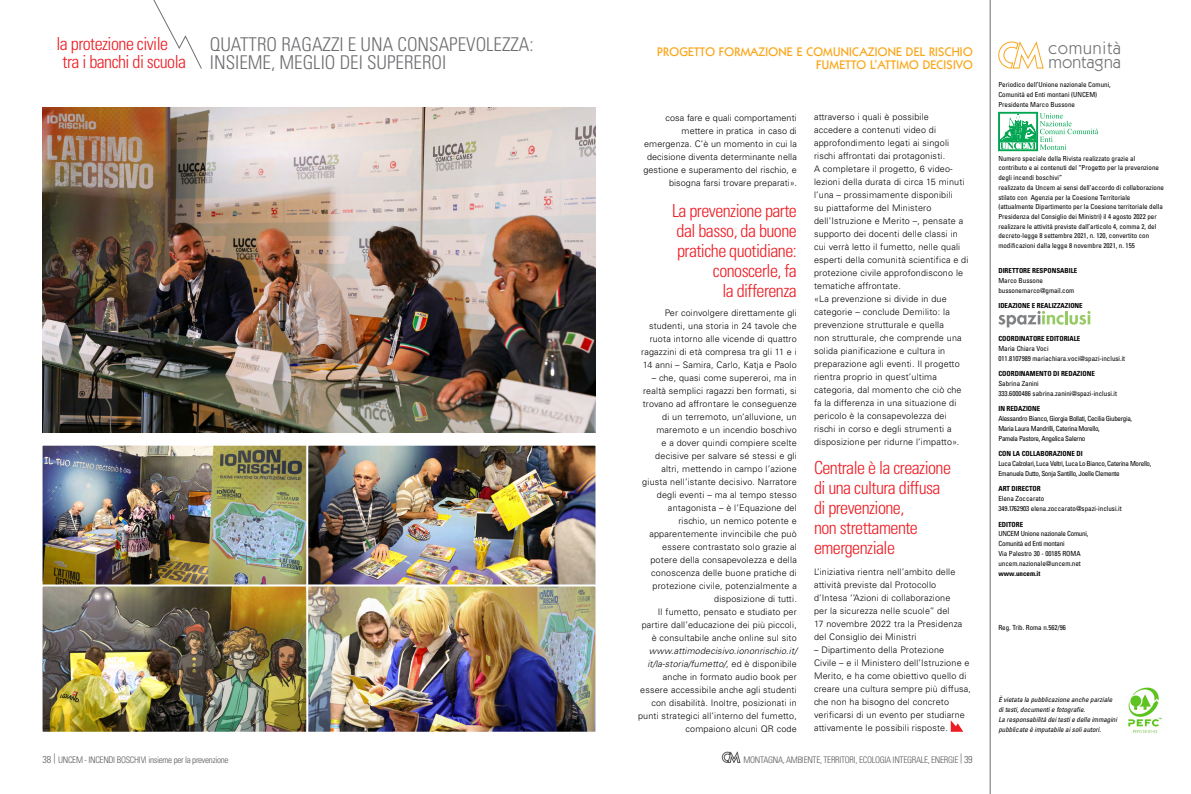
<style>
.page{position:relative;width:1191px;height:794px;background:#fff}
.page>*{position:absolute;margin:0;border:0;box-sizing:border-box;transform-origin:0 0}
.t1{font:300 condensed 19px/18px "Univers";color:#6d6e71}
.t2{font:300 condensed 18px/20px "Univers";letter-spacing:-.03em;color:#ed1d24}
.t3{font:17.5px/14.6px "ITC Kabel Std";letter-spacing:.035em;color:#6d6e71}
.t4{font:500 12.5px/13px "Kabel IT Cby BT";letter-spacing:.02em;color:#faa61a;text-align:right}
.t5{font:300 9px/13px "Univers";letter-spacing:.02em;color:#000;text-align:right}
.t6{font:300 condensed 9px "Univers";letter-spacing:-.03em;color:#58595b}
.t7{font:condensed 7px/9.8px "Univers";letter-spacing:-.03em;color:#000}
.t8{font:condensed 7px/9.8px "Univers";color:#000}
.t9{font:700 condensed 7px "Univers";color:#000}
.t10{font:italic condensed 7px/9.8px "Univers";color:#000}
.t11{font:condensed 6.9px/9.7px "Univers";color:#000}
.t12{font:italic condensed 6.9px/9.7px "Univers";color:#000}
.t13{font:700 condensed 6.9px "Univers";color:#000}
.s1{font-style:italic}
.s2{font-size:10px}
</style>
<div class="page">
<svg style="left:722px;top:751px;width:18px;height:12px"></svg>
<img style="left:43px;top:108px;width:552px;height:325px">
<svg style="left:950px;top:720px;width:13px;height:12px"></svg>
<img style="left:42px;top:445px;width:263px;height:138px">
<img style="left:42px;top:583px;width:263px;height:149px">
<img style="left:305px;top:445px;width:291px;height:138px">
<img style="left:305px;top:583px;width:291px;height:149px">
<svg style="left:153px;top:0;width:49px;height:69px"></svg>
<hr style="left:989px;top:0;width:1px;height:794px;background:#6d6e71">
<div style="left:998px;top:112px;width:39px;height:39px;border:1px solid #00a651"></div>
<div style="left:999px;top:113px;width:37px;height:37px;border:1px solid #00a651"></div>
<svg style="left:1000px;top:113px;width:98px;height:37px"></svg>
<svg style="left:998px;top:311px;width:92px;height:16px"></svg>
<svg style="left:998px;top:41px;width:46px;height:28px"></svg>
<img style="left:1128px;top:688px;width:34px;height:45px">
<h2 class="t2" style="left:63px;top:34px;width:125px;line-height:18px;text-indent:-6px">la protezione civile tra i banchi di scuola</h2>
<h1 class="t1" style="left:210px;top:35px;width:325px">QUATTRO RAGAZZI E UNA CONSAPEVOLEZZA:<br>INSIEME, MEGLIO DEI SUPEREROI</h1>
<h3 class="t4" style="left:657px;top:44px;width:317px">PROGETTO FORMAZIONE E COMUNICAZIONE DEL RISCHIO<br>FUMETTO L’ATTIMO DECISIVO</h3>
<h3 class="t3" style="left:1048px;top:40px;width:74px">comunità montagna</h3>
<p class="t11" style="left:998px;top:80px;width:114px">Periodico dell’Unione nazionale Comuni,<br>Comunità ed Enti montani (UNCEM)<br>Presidente Marco Bussone</p>
<p class="t5" style="left:643px;top:111px;width:155px">cosa fare e quali comportamenti mettere in pratica in caso di emergenza. C’è un momento in cui la decisione diventa determinante nella gestione e superamento del rischio, e bisogna farsi trovare preparati».</p>
<h2 class="t2" style="left:672px;top:201px;width:126px;text-align:right">La prevenzione parte dal basso, da buone pratiche quotidiane: conoscerle, fa<br>la differenza</h2>
<p class="t5" style="left:641px;top:306px;width:157px">Per coinvolgere direttamente gli studenti, una storia in 24 tavole che ruota intorno alle vicende di quattro ragazzini di età compresa tra gli 11 e i 14 anni – Samira, Carlo, Katja e Paolo</p>
<p class="t5" style="left:641px;top:371px;width:157px">– che, quasi come supereroi, ma in realtà semplici ragazzi ben formati, si trovano ad affrontare le conseguenze di un terremoto, un’alluvione, un maremoto e un incendio boschivo<br>e a dover quindi compiere scelte decisive per salvare sé stessi e gli altri, mettendo in campo l’azione giusta nell’istante decisivo. Narratore degli eventi – ma al tempo stesso antagonista – è l’Equazione del rischio, un nemico potente e apparentemente invincibile che può essere contrastato solo grazie al potere della consapevolezza e della conoscenza delle buone pratiche di protezione civile, potenzialmente a disposizione di tutti.<br>Il fumetto, pensato e studiato per partire dall’educazione dei più piccoli, è consultabile anche online sul sito</p>
<p class="t5" style="left:638px;top:644px;width:160px"><span class="s1">www.attimodecisivo.iononrischio.it/ it/la-storia/fumetto/</span>, ed è disponibile anche in formato audio book per essere accessibile anche agli studenti con disabilità. Inoltre, posizionati in punti strategici all’interno del fumetto, compaiono alcuni QR code</p>
<p class="t5" style="left:814px;top:111px;width:156px;text-align:left">attraverso i quali è possibile accedere a contenuti video di approfondimento legati ai singoli rischi affrontati dai protagonisti.<br>A completare il progetto, 6 video&shy;lezioni della durata di circa 15 minuti l’una – prossimamente disponibili<br>su piattaforme del Ministero dell’Istruzione e Merito –, pensate a supporto dei docenti delle classi in cui verrà letto il fumetto, nelle quali esperti della comunità scientifica e di protezione civile approfondiscono le tematiche affrontate.<br>«La prevenzione si divide in due categorie – conclude Demilito: la prevenzione strutturale e quella<br>non strutturale, che comprende una solida pianificazione e cultura in preparazione agli eventi. Il progetto rientra proprio in quest’ultima categoria, dal momento che ciò che fa la differenza in una situazione di pericolo è la consapevolezza dei rischi in corso e degli strumenti a disposizione per ridurne l’impatto».</p>
<h2 class="t2" style="left:814px;top:458px;width:139px">Centrale è la creazione di una cultura diffusa di prevenzione,<br>non strettamente emergenziale</h2>
<p class="t5" style="left:814px;top:566px;width:150px;text-align:left">L’iniziativa rientra nell’ambito delle attività previste dal Protocollo d’Intesa ‘’Azioni di collaborazione per la sicurezza nelle scuole’’ del<br>17 novembre 2022 tra la Presidenza del Consiglio dei Ministri</p>
<p class="t5" style="left:814px;top:644px;width:159px;text-align:left">– Dipartimento della Protezione<br>Civile – e il Ministero dell’Istruzione e Merito, e ha come obiettivo quello di creare una cultura sempre più diffusa, che non ha bisogno del concreto verificarsi di un evento per studiarne attivamente le possibili risposte.</p>
<p class="t11" style="left:998px;top:153px;width:167px">Numero speciale della Rivista realizzato grazie al contributo e ai contenuti del “Progetto per la prevenzione degli incendi boschivi”<br>realizzato da Uncem ai sensi dell’accordo di collaborazione stilato con Agenzia per la Coesione Territoriale (attualmente Dipartimento per la Coesione territoriale della Presidenza del Consiglio dei Ministri) il 4 agosto 2022 per realizzare le attività previste dall’articolo 4, comma 2, del decreto-legge 8 settembre 2021, n. 120, convertito con modificazioni dalla legge 8 novembre 2021, n. 155</p>
<p class="t13" style="left:998px;top:266px;width:80px">DIRETTORE RESPONSABILE</p>
<p class="t11" style="left:998px;top:275px;width:77px">Marco Bussone bussonemarco@gmail.com</p>
<p class="t13" style="left:998px;top:301px;width:86px">IDEAZIONE E REALIZZAZIONE</p>
<p class="t9" style="left:998px;top:334px;width:84px">COORDINATORE EDITORIALE</p>
<p class="t8" style="left:998px;top:343px;width:128px">Maria Chiara Voci<br>011.8107989 mariachiara.voci@spazi-inclusi.it</p>
<p class="t9" style="left:998px;top:369px;width:98px">COORDINAMENTO DI REDAZIONE</p>
<p class="t8" style="left:998px;top:378px;width:120px">Sabrina Zanini<br>333.6000486 sabrina.zanini@spazi-inclusi.it</p>
<p class="t9" style="left:998px;top:404px;width:44px">IN REDAZIONE</p>
<p class="t7" style="left:998px;top:413px;width:135px">Alessandro Bianco, Giorgia Bollati, Cecilia Giubergia,<br>Maria Laura Mandrilli, Caterina Morello,<br>Pamela Pastore, Angelica Salerno</p>
<p class="t9" style="left:998px;top:449px;width:86px">CON LA COLLABORAZIONE DI</p>
<p class="t7" style="left:998px;top:458px;width:154px">Luca Calzolari, Luca Veltri, Luca Lo Bianco, Caterina Morello,<br>Emanuela Dutto, Sonja Santillo, Joelle Clemente</p>
<p class="t9" style="left:998px;top:484px;width:44px">ART DIRECTOR</p>
<p class="t8" style="left:998px;top:494px;width:125px">Elena Zoccarato<br>349.1762903 elena.zoccarato@spazi-inclusi.it</p>
<p class="t9" style="left:998px;top:520px;width:26px">EDITORE</p>
<p class="t7" style="left:998px;top:529px;width:91px">UNCEM Unione nazionale Comuni,<br>Comunità ed Enti montani<br>Via Palestro 30 - 00185 ROMA uncem.nazionale@uncem.net</p>
<p class="t9" style="left:998px;top:569px;width:44px">www.uncem.it</p>
<p class="t8" style="left:998px;top:622px;width:69px">Reg. Trib. Roma n.562/96</p>
<p class="t12" style="left:998px;top:694px;width:115px">È vietata la pubblicazione anche parziale di testi, documenti e fotografie.</p>
<p class="t10" style="left:998px;top:714px;width:120px">La responsabilità dei testi e delle immagini pubblicate è imputabile ai soli autori.</p>
<p class="t6" style="left:43px;top:754px;width:187px"><span class="s2">38 </span><sup>|</sup> UNCEM - INCENDI BOSCHIVI insieme per la prevenzione</p>
<p class="t6" style="left:743px;top:754px;width:231px">MONTAGNA, AMBIENTE, TERRITORI, ECOLOGIA INTEGRALE, ENERGIE <sup>|</sup> <span class="s2">39</span></p>
</div>
